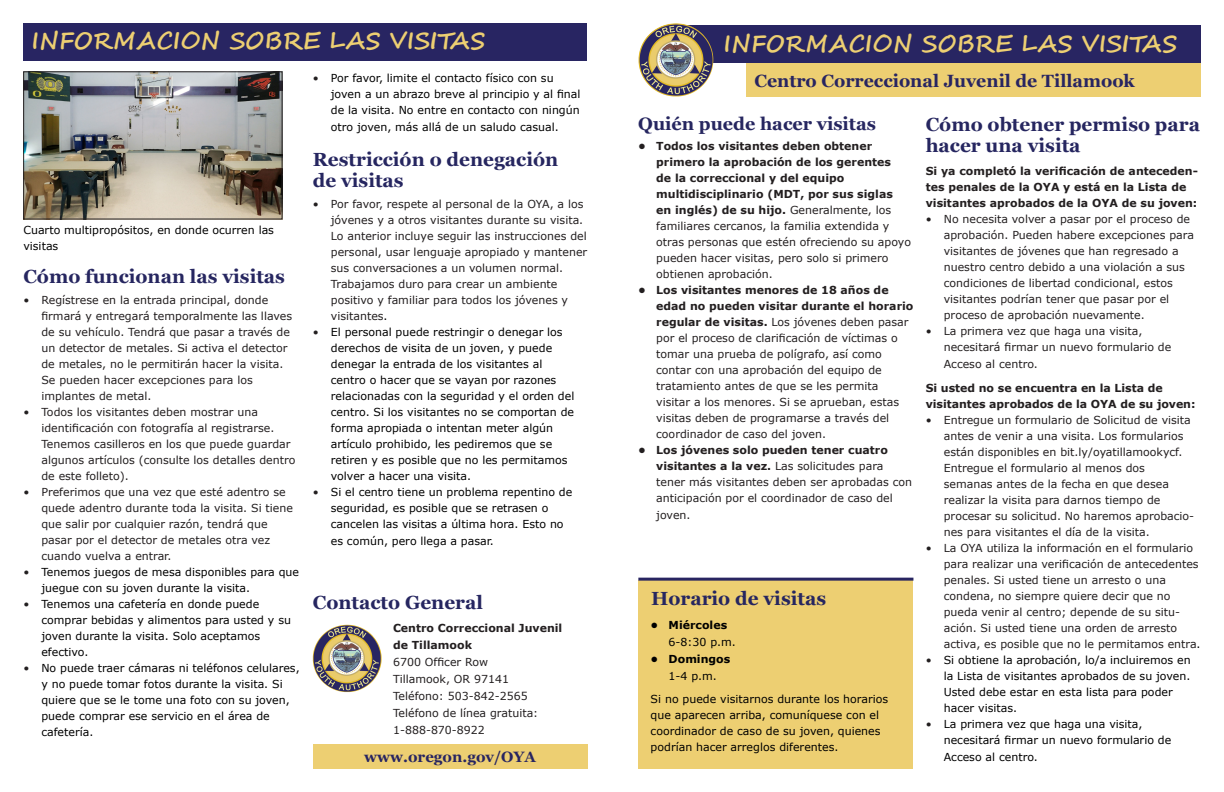
<style>
.page{position:relative;width:1224px;height:792px;background:#fff}
.page>*{position:absolute;margin:0;border:0;box-sizing:border-box;transform-origin:0 0}
.t1{font:700 23.6px "Segoe Script";color:#edcf72}
.t2{font:700 19px/21px "Georgia";color:#262660}
.t3{font:700 18px "Georgia";color:#262660}
.t4{font:700 17.7px "Georgia";color:#282561}
.t5{font:700 15px "Georgia";color:#282561}
.t6{font:11px/16px "Verdana";color:#231f20}
.t7{font:11px/16px "Verdana";color:#000}
.t8{font:700 11px/16px "Verdana";color:#231f20}
.t9{font:700 11px/17px "Verdana";color:#000}
.s1{color:#231f20}
.s2{color:#000}
.s3{font-weight:700}
.s4{font-weight:400}
</style>
<div class="page">
<div style="left:746px;top:63px;width:455px;height:33px;background:#edcf72"></div>
<div style="left:676px;top:26px;width:525px;height:37px;background:#282562"></div>
<img style="left:658px;top:23px;width:16px;height:5px">
<div style="left:23px;top:23px;width:564px;height:38px;background:#282562"></div>
<img style="left:25px;top:74px;width:255px;height:143px">
<div style="left:23px;top:72px;width:259px;height:147px;border:1px solid #231f20"></div>
<img style="left:331px;top:625px;width:15px;height:4px">
<div style="left:313px;top:744px;width:274px;height:25px;background:#edcf72"></div>
<div style="left:639px;top:580px;width:274px;height:189px;background:#edcf72"></div>
<hr style="left:638px;top:578px;width:275px;height:3px;background:#282561">
<p class="t1" style="left:32px;top:22px;width:455px">INFORMACION SOBRE LAS VISITAS</p>
<p class="t7" style="left:23px;top:222px;width:252px">Cuarto multipropósitos, en donde ocurren las visitas</p>
<p class="t2" style="left:23px;top:266px;width:263px">Cómo funcionan las visitas</p>
<p class="t6" style="left:41px;top:292px;width:252px;text-indent:-18px">• Regístrese en la entrada principal, donde firmará y entregará temporalmente las llaves de su vehículo. Tendrá que pasar a través de un detector de metales. Si activa el detector de metales, no le permitirán hacer la visita.<br>Se pueden hacer excepciones para los implantes de metal.</p>
<p class="t6" style="left:41px;top:404px;width:256px;text-indent:-18px">• Todos los visitantes deben mostrar una identificación con fotografía al registrarse.<br>Tenemos casilleros en los que puede guardar algunos artículos (consulte los detalles dentro de este folleto).</p>
<p class="t6" style="left:41px;top:484px;width:253px;text-indent:-18px">• Preferimos que una vez que esté adentro se quede adentro durante toda la visita. Si tiene que salir por cualquier razón, tendrá que pasar por el detector de metales otra vez cuando vuelva a entrar.</p>
<p class="t7" style="left:41px;top:564px;width:259px;text-indent:-18px"><span class="s1">•</span> Tenemos juegos de mesa disponibles para que juegue con su joven durante la visita.</p>
<p class="t7" style="left:41px;top:596px;width:251px;text-indent:-18px"><span class="s1">•</span> Tenemos una cafetería en donde puede comprar bebidas y alimentos para usted y su joven durante la visita. Solo aceptamos efectivo.</p>
<p class="t7" style="left:41px;top:660px;width:260px;text-indent:-18px"><span class="s1">•</span> No puede traer cámaras ni teléfonos celulares, y no puede tomar fotos durante la visita. Si quiere que se le tome una foto con su joven, puede comprar ese servicio en el área de cafetería.</p>
<p class="t7" style="left:331px;top:70px;width:251px;text-indent:-18px"><span class="s1">•</span> Por favor, limite el contacto físico con su joven a un abrazo breve al principio y al final de la visita. No entre en contacto con ningún</p>
<p class="t7" style="left:331px;top:119px;width:229px">otro joven, más allá de un saludo casual.</p>
<p class="t2" style="left:313px;top:149px;width:247px">Restricción o denegación de visitas</p>
<p class="t6" style="left:331px;top:196px;width:258px;text-indent:-18px">• Por favor, respete al personal de la OYA, a los jóvenes y a otros visitantes durante su visita.<br>Lo anterior incluye seguir las instrucciones del personal, usar lenguaje apropiado y mantener sus conversaciones a un volumen normal.<br>Trabajamos duro para crear un ambiente positivo y familiar para todos los jóvenes y visitantes<span class="s2">.</span></p>
<p class="t7" style="left:331px;top:324px;width:245px;text-indent:-18px"><span class="s1">•</span> El personal puede restringir o denegar los derechos de visita de un joven, y puede denegar la entrada de los visitantes al centro o hacer que se vayan por razones relacionadas con la seguridad y el orden del centro. Si los visitantes no se comportan de forma apropiada o intentan meter algún artículo prohibido, les pediremos que se retiren y es posible que no les permitamos volver a hacer una visita.</p>
<p class="t7" style="left:331px;top:484px;width:243px;text-indent:-18px"><span class="s1">•</span> Si el centro tiene un problema repentino de seguridad, es posible que se retrasen o cancelen las visitas a última hora. Esto no</p>
<p class="t7" style="left:331px;top:533px;width:165px">es común, pero llega a pasar.</p>
<p class="t2" style="left:313px;top:592px;width:172px">Contacto General</p>
<p class="t8" style="left:393px;top:620px;width:171px;line-height:17px">Centro Correccional Juvenil de Tillamook</p>
<p class="t6" style="left:393px;top:654px;width:97px">6700 Officer Row</p>
<p class="t6" style="left:393px;top:671px;width:118px">Tillamook, OR 97141</p>
<p class="t6" style="left:393px;top:688px;width:136px">Teléfono: 503-842-2565</p>
<p class="t6" style="left:393px;top:705px;width:147px;line-height:17px">Teléfono de línea gratuita:<br>1-888-870-8922</p>
<p class="t5" style="left:364px;top:747px;width:173px">www.oregon.gov/OYA</p>
<p class="t1" style="left:724px;top:24px;width:455px">INFORMACION SOBRE LAS VISITAS</p>
<p class="t4" style="left:754px;top:69px;width:382px">Centro Correccional Juvenil de Tillamook</p>
<p class="t3" style="left:638px;top:112px;width:239px">Quién puede hacer visitas</p>
<p class="t2" style="left:926px;top:114px;width:276px">Cómo obtener permiso para hacer una visita</p>
<p class="t8" style="left:926px;top:163px;width:274px">Si ya completó la verificación de anteceden&shy;tes penales de la OYA y está en la Lista de</p>
<p class="t8" style="left:926px;top:195px;width:273px">visitantes aprobados de la OYA de su joven:</p>
<p class="t6" style="left:944px;top:211px;width:252px;text-indent:-18px">• No necesita volver a pasar por el proceso de aprobación. Pueden habere excepciones para visitantes de jóvenes que han regresado a nuestro centro debido a una violación a sus condiciones de libertad condicional, estos visitantes podrían tener que pasar por el proceso de aprobación nuevamente.</p>
<p class="t6" style="left:944px;top:323px;width:229px;text-indent:-18px">• La primera vez que haga una visita, necesitará firmar un nuevo formulario de</p>
<p class="t6" style="left:944px;top:356px;width:96px">Acceso al centro.</p>
<p class="t8" style="left:926px;top:380px;width:271px">Si usted no se encuentra en la Lista de visitantes aprobados de la OYA de su joven:</p>
<p class="t6" style="left:944px;top:412px;width:252px;text-indent:-18px">• Entregue un formulario de Solicitud de visita antes de venir a una visita. Los formularios están disponibles en bit.ly/oyatillamookycf.<br>Entregue el formulario al menos dos semanas antes de la fecha en que desea realizar la visita para darnos tiempo de procesar su solicitud. No haremos aprobacio&shy;nes para visitantes el día de la visita.</p>
<p class="t6" style="left:944px;top:540px;width:258px;text-indent:-18px">• La OYA utiliza la información en el formulario para realizar una verificación de antecedentes penales. Si usted tiene un arresto o una condena, no siempre quiere decir que no pueda venir al centro; depende de su situ&shy;ación. Si usted tiene una orden de arresto activa, es posible que no le permitamos entra<span class="s2">.</span></p>
<p class="t7" style="left:944px;top:652px;width:248px;text-indent:-18px"><span class="s1">•</span> Si obtiene la aprobación, lo/a incluiremos en la Lista de visitantes aprobados de su joven.<br>Usted debe estar en esta lista para poder hacer visitas.</p>
<p class="t7" style="left:944px;top:716px;width:229px;text-indent:-18px"><span class="s1">•</span> La primera vez que haga una visita, necesitará firmar un nuevo formulario de</p>
<p class="t7" style="left:944px;top:749px;width:96px">Acceso al centro.</p>
<p class="t6" style="left:656px;top:138px;width:256px;text-indent:-18px"><span class="s3">• Todos los visitantes deben obtener primero la aprobación de los gerentes<br>de la correccional y del equipo multidisciplinario (MDT, por sus siglas<br>en inglés) de su hijo.</span> Generalmente, los familiares cercanos, la familia extendida y otras personas que estén ofreciendo su apoyo pueden hacer visitas, pero solo si primero obtienen aprobación.</p>
<p class="t6" style="left:656px;top:282px;width:259px;text-indent:-18px"><span class="s3">• Los visitantes menores de 18 años de edad no pueden visitar durante el horario regular de visitas.</span> Los jóvenes deben pasar por el proceso de clarificación de víctimas o tomar una prueba de polígrafo, así como contar con una aprobación del equipo de tratamiento antes de que se les permita visitar a los menores. Si se aprueban, estas visitas deben de programarse a través del coordinador de caso del joven.</p>
<p class="t6" style="left:656px;top:442px;width:257px;text-indent:-18px"><span class="s3">• Los jóvenes solo pueden tener cuatro visitantes a la vez.</span> Las solicitudes para tener más visitantes deben ser aprobadas con anticipación por el coordinador de caso del</p>
<p class="t6" style="left:656px;top:507px;width:36px">joven.</p>
<p class="t2" style="left:651px;top:588px;width:177px">Horario de visitas</p>
<p class="t9" style="left:669px;top:616px;width:69px;text-indent:-18px">• Miércoles<br><span class="s4">6-8:30 p.m.</span></p>
<p class="t9" style="left:651px;top:650px;width:81px;text-align:center">• Domingos<br><span class="s4">1-4 p.m.</span></p>
<p class="t7" style="left:651px;top:691px;width:239px">Si no puede visitarnos durante los horarios que aparecen arriba, comuníquese con el coordinador de caso de su joven, quienes podrían hacer arreglos diferentes.</p>
</div>
